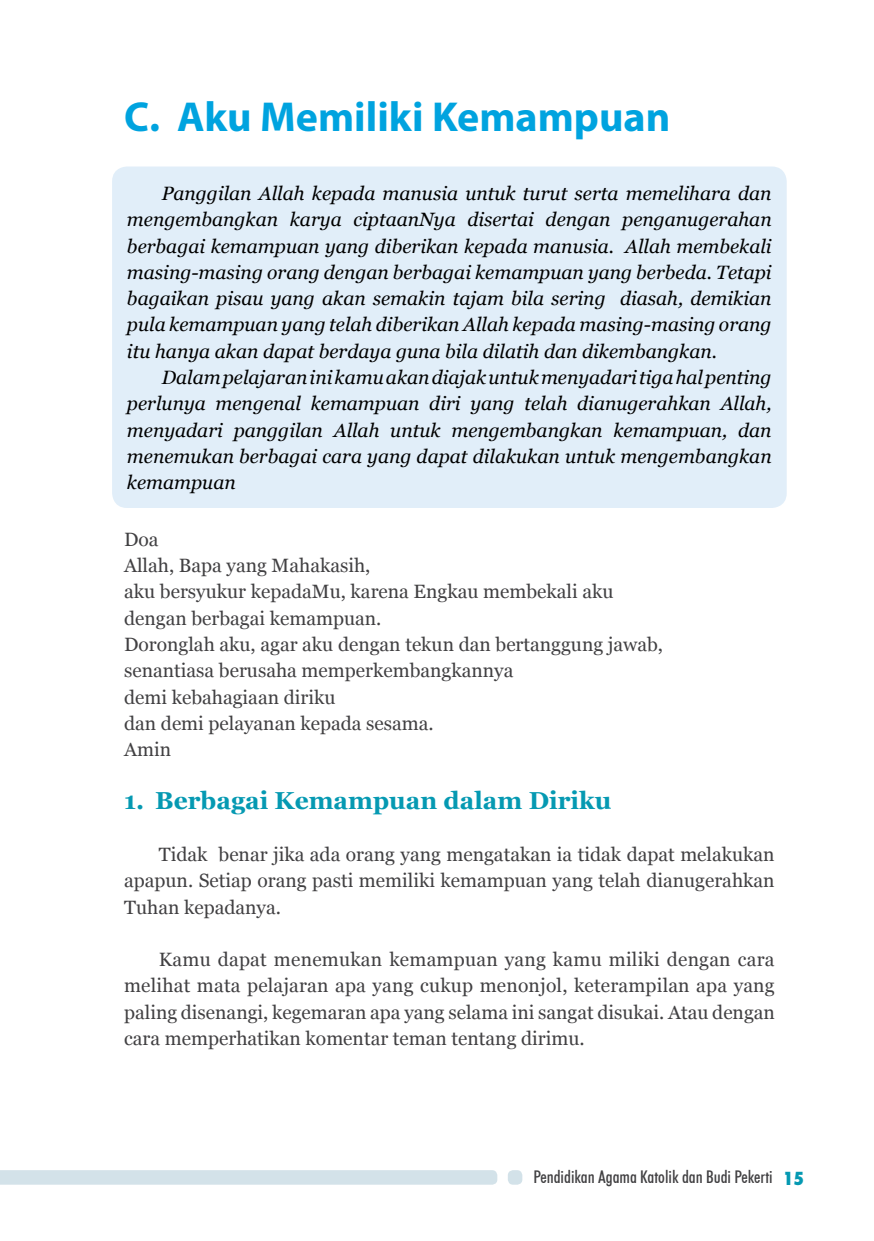
<style>
.page{position:relative;width:874px;height:1241px;background:#fff}
.page>*{position:absolute;margin:0;border:0;box-sizing:border-box;transform-origin:0 0}
.t1{font:700 42px "Myriad Pro";color:#00a3df}
.t2{font:700 24.5px "Georgia";color:#0599b2}
.t3{font:italic 19.25px/26.2px "Georgia";color:#000;text-align:justify}
.t4{font:19.25px/26.2px "Georgia";color:#414042;text-align:justify}
.t5{font:500 condensed 17.5px "Futura BT";color:#414042}
.s1{font-family:"Futura Std";font-weight:800;color:#0599b2}
</style>
<div class="page">
<div style="left:0;top:1170px;width:497px;height:14px;background:#d3e2e9"></div>
<div style="left:507px;top:1169px;width:15px;height:15px;background:#d3e2e9;border-radius:5px"></div>
<div style="left:112px;top:166px;width:674px;height:342px;background:#e1eef9;border-radius:15px"></div>
<h1 class="t1" style="left:124px;top:89px;width:547px">C. Aku Memiliki Kemampuan</h1>
<p class="t3" style="left:127px;top:180px;width:646px;text-indent:35px">Panggilan Allah kepada manusia untuk turut serta memelihara dan mengembangkan karya ciptaanNya disertai dengan penganugerahan berbagai kemampuan yang diberikan kepada manusia. Allah membekali masing-masing orang dengan berbagai kemampuan yang berbeda. Tetapi bagaikan pisau yang akan semakin tajam bila sering diasah, demikian pula kemampuan yang telah diberikan Allah kepada masing-masing orang itu hanya akan dapat berdaya guna bila dilatih dan dikembangkan.</p>
<p class="t3" style="left:127px;top:364px;width:646px;text-indent:35px">Dalam pelajaran ini kamu akan diajak untuk menyadari tiga hal penting perlunya mengenal kemampuan diri yang telah dianugerahkan Allah, menyadari panggilan Allah untuk mengembangkan kemampuan, dan menemukan berbagai cara yang dapat dilakukan untuk mengembangkan kemampuan</p>
<p class="t4" style="left:124px;top:526px;width:540px;text-align:left">Doa<br>Allah, Bapa yang Mahakasih,<br>aku bersyukur kepadaMu, karena Engkau membekali aku dengan berbagai kemampuan.<br>Doronglah aku, agar aku dengan tekun dan bertanggung jawab, senantiasa berusaha memperkembangkannya<br>demi kebahagiaan diriku<br>dan demi pelayanan kepada sesama.<br>Amin</p>
<p class="t2" style="left:124px;top:784px;width:488px">1. Berbagai Kemampuan dalam Diriku</p>
<p class="t4" style="left:124px;top:841px;width:651px;text-indent:35px">Tidak benar jika ada orang yang mengatakan ia tidak dapat melakukan apapun. Setiap orang pasti memiliki kemampuan yang telah dianugerahkan Tuhan kepadanya.</p>
<p class="t4" style="left:124px;top:946px;width:652px;text-indent:35px">Kamu dapat menemukan kemampuan yang kamu miliki dengan cara melihat mata pelajaran apa yang cukup menonjol, keterampilan apa yang paling disenangi, kegemaran apa yang selama ini sangat disukai. Atau dengan cara memperhatikan komentar teman tentang dirimu.</p>
<p class="t5" style="left:533px;top:1166px;width:272px">Pendidikan Agama Katolik dan Budi Pekerti <span class="s1">15</span></p>
</div>
